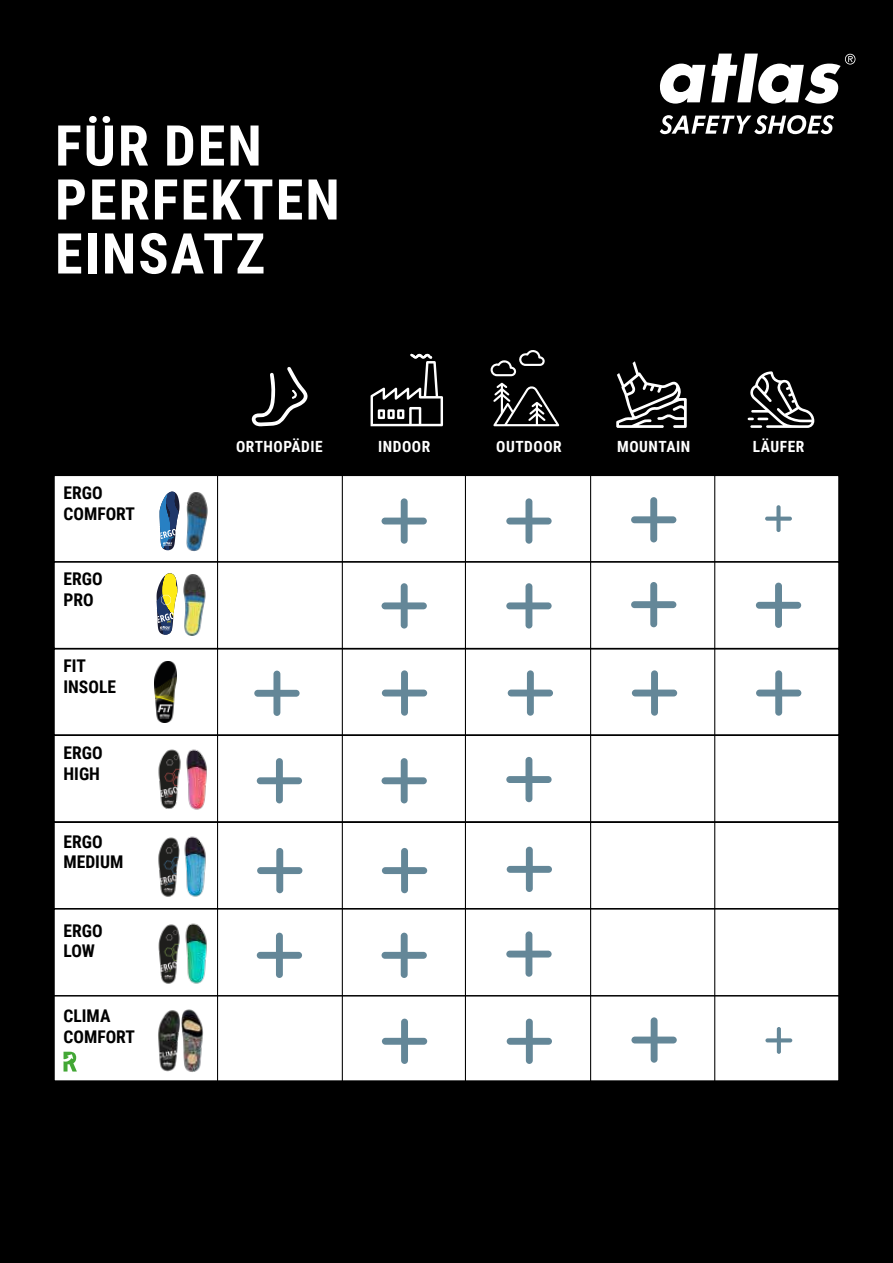
<style>
.page{position:relative;width:893px;height:1263px;background:#000}
.page>*{position:absolute;margin:0;border:0;box-sizing:border-box;transform-origin:0 0}
.t1{font:700 56.25px/54px "Roboto Condensed";letter-spacing:.035em;color:#fff}
.t2{font:700 17.55px/20.4px "Roboto Condensed";color:#000}
.t3{font:700 15.45px "Roboto Condensed";letter-spacing:.035em;color:#fff}
</style>
<div class="page">
<svg style="left:660px;top:64px;width:45px;height:40px"></svg>
<svg style="left:660px;top:115px;width:174px;height:19px"></svg>
<svg style="left:711px;top:54px;width:144px;height:50px"></svg>
<div style="left:54px;top:475px;width:785px;height:87px;background:#fff"></div>
<div style="left:53px;top:475px;width:787px;height:88px;border:2px solid #000"></div>
<div style="left:54px;top:649px;width:785px;height:86px;background:#fff"></div>
<div style="left:54px;top:822px;width:785px;height:87px;background:#fff"></div>
<div style="left:54px;top:562px;width:785px;height:87px;background:#fff"></div>
<div style="left:53px;top:561px;width:787px;height:88px;border:2px solid #000"></div>
<div style="left:54px;top:735px;width:785px;height:87px;background:#fff"></div>
<div style="left:53px;top:734px;width:787px;height:89px;border:2px solid #000"></div>
<div style="left:54px;top:909px;width:785px;height:172px;background:#fff"></div>
<div style="left:53px;top:908px;width:787px;height:174px;border:2px solid #000"></div>
<hr style="left:217px;top:328px;width:1px;height:897px;background:#000">
<hr style="left:342px;top:340px;width:1px;height:889px;background:#000">
<hr style="left:465px;top:344px;width:1px;height:881px;background:#000">
<hr style="left:590px;top:354px;width:1px;height:868px;background:#000">
<hr style="left:714px;top:377px;width:1px;height:860px;background:#000">
<img style="left:183px;top:574px;width:23px;height:62px">
<img style="left:186px;top:492px;width:22px;height:60px">
<svg style="left:160px;top:492px;width:19px;height:58px"></svg>
<svg style="left:157px;top:573px;width:20px;height:62px"></svg>
<img style="left:158px;top:923px;width:49px;height:61px">
<img style="left:158px;top:836px;width:48px;height:61px">
<img style="left:158px;top:749px;width:49px;height:61px">
<svg style="left:252px;top:367px;width:56px;height:59px"></svg>
<svg style="left:371px;top:353px;width:72px;height:73px"></svg>
<svg style="left:493px;top:383px;width:66px;height:43px"></svg>
<svg style="left:490px;top:350px;width:55px;height:26px"></svg>
<svg style="left:616px;top:361px;width:71px;height:67px"></svg>
<svg style="left:748px;top:371px;width:66px;height:57px"></svg>
<svg style="left:631px;top:497px;width:45px;height:45px"></svg>
<svg style="left:631px;top:582px;width:45px;height:45px"></svg>
<svg style="left:631px;top:1017px;width:46px;height:46px"></svg>
<svg style="left:506px;top:757px;width:46px;height:45px"></svg>
<svg style="left:507px;top:847px;width:45px;height:45px"></svg>
<svg style="left:506px;top:931px;width:46px;height:46px"></svg>
<svg style="left:756px;top:583px;width:45px;height:45px"></svg>
<svg style="left:506px;top:498px;width:46px;height:46px"></svg>
<svg style="left:506px;top:583px;width:46px;height:45px"></svg>
<svg style="left:507px;top:1018px;width:45px;height:46px"></svg>
<svg style="left:382px;top:758px;width:45px;height:45px"></svg>
<svg style="left:382px;top:848px;width:45px;height:45px"></svg>
<svg style="left:382px;top:933px;width:45px;height:45px"></svg>
<svg style="left:382px;top:498px;width:45px;height:46px"></svg>
<svg style="left:382px;top:583px;width:45px;height:45px"></svg>
<svg style="left:382px;top:1018px;width:45px;height:46px"></svg>
<svg style="left:257px;top:758px;width:45px;height:45px"></svg>
<svg style="left:254px;top:671px;width:46px;height:45px"></svg>
<svg style="left:382px;top:670px;width:45px;height:46px"></svg>
<svg style="left:508px;top:670px;width:45px;height:46px"></svg>
<svg style="left:632px;top:670px;width:45px;height:46px"></svg>
<svg style="left:756px;top:670px;width:45px;height:46px"></svg>
<svg style="left:257px;top:848px;width:45px;height:45px"></svg>
<svg style="left:257px;top:933px;width:45px;height:45px"></svg>
<svg style="left:765px;top:505px;width:27px;height:27px"></svg>
<svg style="left:765px;top:1027px;width:27px;height:27px"></svg>
<img style="left:158px;top:1009px;width:46px;height:63px">
<svg style="left:64px;top:1052px;width:13px;height:19px"></svg>
<hr style="left:43px;top:995px;width:810px;height:1px;background:#000">
<hr style="left:31px;top:1080px;width:842px;height:2px;background:#000">
<img style="left:155px;top:662px;width:21px;height:60px">
<h1 class="t1" style="left:55px;top:116px;width:286px">FÜR DEN<br>PERFEKTEN<br>EINSATZ</h1>
<p class="t2" style="left:64px;top:482px;width:73px">ERGO<br>COMFORT</p>
<p class="t2" style="left:64px;top:568px;width:41px">ERGO<br>PRO</p>
<p class="t2" style="left:64px;top:655px;width:54px">FIT<br>INSOLE</p>
<p class="t2" style="left:64px;top:742px;width:41px">ERGO<br>HIGH</p>
<p class="t2" style="left:64px;top:831px;width:61px">ERGO<br>MEDIUM</p>
<p class="t2" style="left:64px;top:919px;width:41px">ERGO<br>LOW</p>
<p class="t2" style="left:64px;top:1005px;width:73px">CLIMA<br>COMFORT</p>
<p class="t3" style="left:236px;top:436px;width:88px">ORTHOPÄDIE</p>
<p class="t3" style="left:378px;top:436px;width:54px">INDOOR</p>
<p class="t3" style="left:496px;top:436px;width:67px">OUTDOOR</p>
<p class="t3" style="left:617px;top:436px;width:75px">MOUNTAIN</p>
<p class="t3" style="left:753px;top:436px;width:53px">LÄUFER</p>
</div>
